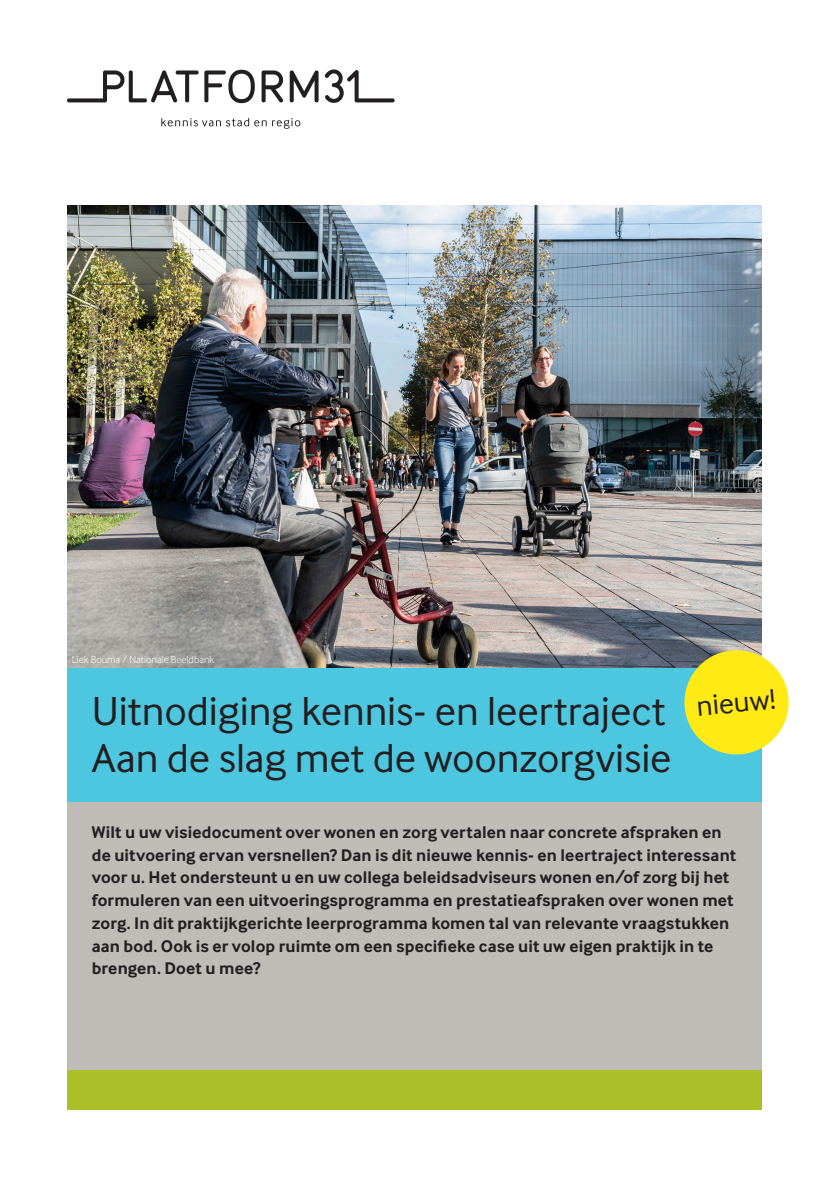
<style>
.page{position:relative;width:829px;height:1179px;background:#fff}
.page>*{position:absolute;margin:0;border:0;box-sizing:border-box;transform-origin:0 0}
.Kop1{font:42px "Inter Face";color:#231f20}
.Kop1-2{font:29.4px "Inter Face";color:#231f20}
.Intro_cover{font:700 17.5px/22.8px "Inter Face";letter-spacing:.005em;color:#231f20}
.Bodytekst{font:300 10.5px "Inter Face";color:#fff}
</style>
<div class="page">
<div style="left:67px;top:754px;width:694px;height:316px;background:#bfbbb7"></div>
<svg style="left:161px;top:118px;width:139px;height:11px"></svg>
<svg style="left:204px;top:70px;width:51px;height:33px"></svg>
<svg style="left:290px;top:70px;width:28px;height:32px"></svg>
<svg style="left:261px;top:70px;width:22px;height:32px"></svg>
<svg style="left:67px;top:70px;width:131px;height:32px"></svg>
<svg style="left:325px;top:69px;width:69px;height:34px"></svg>
<div style="left:67px;top:668px;width:694px;height:134px;background:#4dc6df"></div>
<img style="left:67px;top:206px;width:694px;height:462px">
<div style="left:67px;top:1070px;width:694px;height:39px;background:#abc028"></div>
<svg style="left:682px;top:648px;width:107px;height:109px"></svg>
<p class="Bodytekst" style="left:72px;top:654px;width:144px">Liek Bouma / Nationale Beeldbank</p>
<p class="Kop1" style="left:92px;top:687px;width:575px">Uitnodiging kennis- en leertraject</p>
<p class="Kop1" style="left:92px;top:734px;width:581px">Aan de slag met de woonzorgvisie</p>
<p class="Kop1-2" style="left:695px;top:689px;width:80px;rotate:-5deg">nieuw!</p>
<p class="Intro_cover" style="left:92px;top:820px;width:646px">Wilt u uw visiedocument over wonen en zorg vertalen naar concrete afspraken en de uitvoering ervan versnellen? Dan is dit nieuwe kennis- en leertraject interessant voor u. Het ondersteunt u en uw collega beleidsadviseurs wonen en/of zorg bij het formuleren van een uitvoeringsprogramma en prestatieafspraken over wonen met zorg. In dit praktijkgerichte leerprogramma komen tal van relevante vraagstukken aan bod. Ook is er volop ruimte om een specifieke case uit uw eigen praktijk in te brengen. Doet u mee?</p>
</div>
